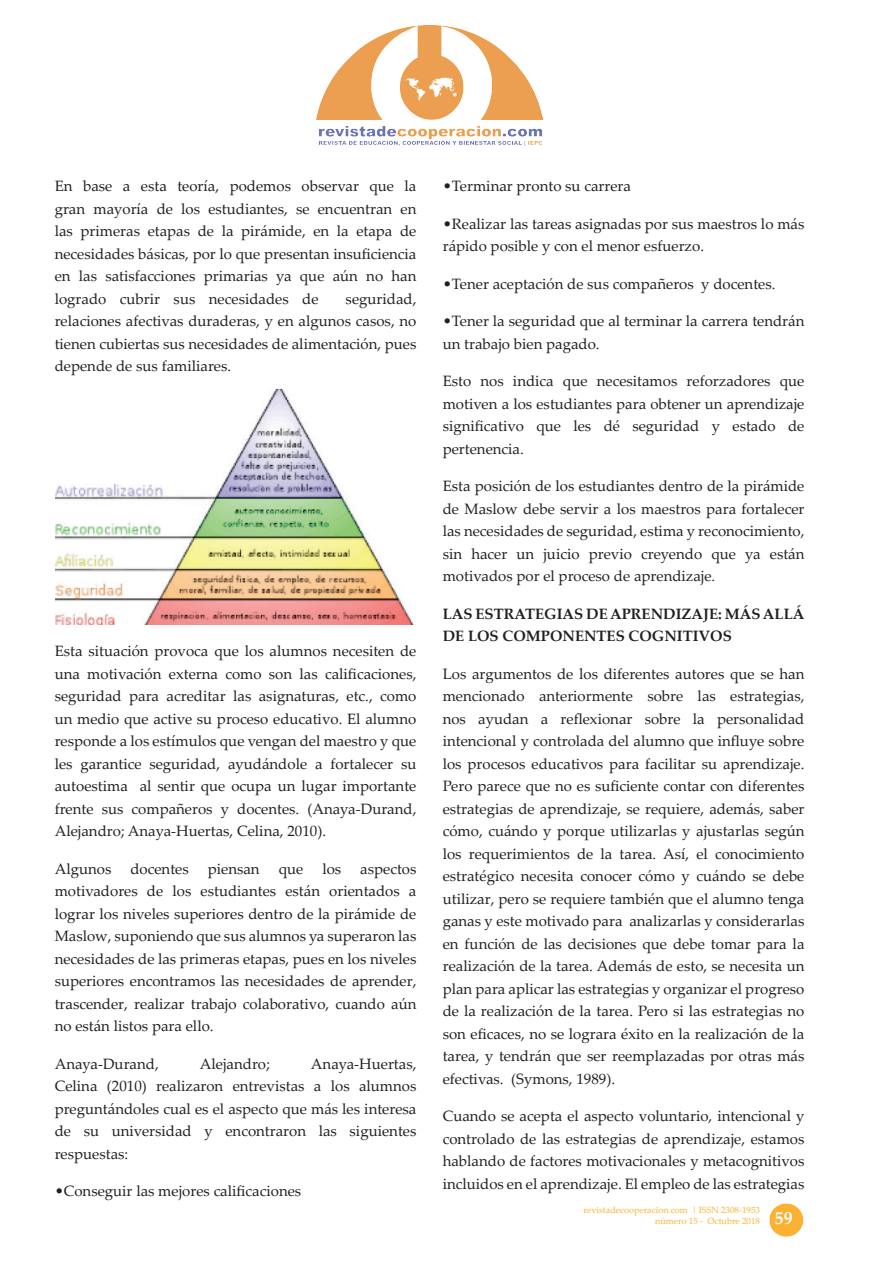
<style>
.page{position:relative;width:893px;height:1263px;background:#fff}
.page>*{position:absolute;margin:0;border:0;box-sizing:border-box;transform-origin:0 0}
.t1{font:15px/22.5px "Palatino Linotype";color:#231f20;text-align:justify}
.t2{font:700 15px/22.5px "Palatino Linotype";color:#231f20}
.t3{font:9px/10.8px "Palatino Linotype";color:#fcb234}
.s1{font-weight:700;font-size:18px;color:#fff}
</style>
<div class="page">
<img style="left:317px;top:25px;width:226px;height:120px">
<img style="left:769px;top:1203px;width:35px;height:34px">
<img style="left:55px;top:389px;width:359px;height:236px">
<p class="t1" style="left:55px;top:174px;width:363px">En base a esta teoría, podemos observar que la gran mayoría de los estudiantes, se encuentran en las primeras etapas de la pirámide, en la etapa de necesidades básicas, por lo que presentan insuficiencia en las satisfacciones primarias ya que aún no han logrado cubrir sus necesidades de</p>
<p class="t1" style="left:55px;top:287px;width:363px;text-indent:291px">seguridad, relaciones afectivas duraderas, y en algunos casos, no tienen cubiertas sus necesidades de alimentación, pues depende de sus familiares.</p>
<p class="t1" style="left:55px;top:639px;width:363px">Esta situación provoca que los alumnos necesiten de una motivación externa como son las calificaciones, seguridad para acreditar las asignaturas, etc., como un medio que active su proceso educativo. El alumno responde a los estímulos que vengan del maestro y que les garantice seguridad, ayudándole a fortalecer su autoestima al sentir que ocupa un lugar importante frente sus compañeros y docentes. (Anaya-Durand, Alejandro; Anaya-Huertas, Celina, 2010).</p>
<p class="t1" style="left:55px;top:857px;width:58px">Algunos</p>
<p class="t1" style="left:130px;top:857px;width:60px">docentes</p>
<p class="t1" style="left:208px;top:857px;width:53px">piensan</p>
<p class="t1" style="left:279px;top:857px;width:26px">que</p>
<p class="t1" style="left:322px;top:857px;width:20px">los</p>
<p class="t1" style="left:55px;top:857px;width:363px;text-indent:306px">aspectos motivadores de los estudiantes están orientados a lograr los niveles superiores dentro de la pirámide de Maslow, suponiendo que sus alumnos ya superaron las necesidades de las primeras etapas, pues en los niveles superiores encontramos las necesidades de aprender, trascender, realizar trabajo colaborativo, cuando aún no están listos para ello.</p>
<p class="t1" style="left:55px;top:1052px;width:106px">Anaya-Durand,</p>
<p class="t1" style="left:200px;top:1052px;width:71px">Alejandro;</p>
<p class="t1" style="left:55px;top:1052px;width:363px;text-indent:256px">Anaya-Huertas, Celina (2010) realizaron entrevistas a los alumnos preguntándoles cual es el aspecto que más les interesa de su universidad y encontraron las siguientes respuestas:</p>
<p class="t1" style="left:55px;top:1179px;width:248px">•Conseguir las mejores calificaciones</p>
<p class="t1" style="left:443px;top:174px;width:190px">•Terminar pronto su carrera</p>
<p class="t1" style="left:443px;top:212px;width:363px">•Realizar las tareas asignadas por sus maestros lo más rápido posible y con el menor esfuerzo.</p>
<p class="t1" style="left:443px;top:272px;width:334px">•Tener aceptación de sus compañeros y docentes.</p>
<p class="t1" style="left:443px;top:309px;width:363px">•Tener la seguridad que al terminar la carrera tendrán un trabajo bien pagado.</p>
<p class="t1" style="left:443px;top:369px;width:363px">Esto nos indica que necesitamos reforzadores que motiven a los estudiantes para obtener un aprendizaje significativo que les dé seguridad y estado de pertenencia.</p>
<p class="t1" style="left:443px;top:474px;width:363px">Esta posición de los estudiantes dentro de la pirámide de Maslow debe servir a los maestros para fortalecer las necesidades de seguridad, estima y reconocimiento, sin hacer un juicio previo creyendo que ya están motivados por el proceso de aprendizaje.</p>
<p class="t2" style="left:443px;top:602px;width:363px">LAS ESTRATEGIAS DE APRENDIZAJE: MÁS ALLÁ<br>DE LOS COMPONENTES COGNITIVOS</p>
<p class="t1" style="left:443px;top:662px;width:363px">Los argumentos de los diferentes autores que se han mencionado anteriormente sobre las estrategias, nos ayudan a reflexionar sobre la personalidad intencional y controlada del alumno que influye sobre los procesos educativos para facilitar su aprendizaje.<br>Pero parece que no es suficiente contar con diferentes estrategias de aprendizaje, se requiere, además, saber cómo, cuándo y porque utilizarlas y ajustarlas según los requerimientos de la tarea. Así, el conocimiento estratégico necesita conocer cómo y cuándo se debe utilizar, pero se requiere también que el alumno tenga ganas y este motivado para analizarlas y considerarlas en función de las decisiones que debe tomar para la realización de la tarea. Además de esto, se necesita un plan para aplicar las estrategias y organizar el progreso de la realización de la tarea. Pero si las estrategias no son eficaces, no se lograra éxito en la realización de la tarea, y tendrán que ser reemplazadas por otras más efectivas. (Symons, 1989).</p>
<p class="t1" style="left:443px;top:1104px;width:363px">Cuando se acepta el aspecto voluntario, intencional y controlado de las estrategias de aprendizaje, estamos hablando de factores motivacionales y metacognitivos incluidos en el aprendizaje. El empleo de las estrategias</p>
<p class="t3" style="left:655px;top:1204px;width:139px;text-indent:-72px">revistadecooperacion.com | ISSN 2308-1953 número 15 - Octubre 2018 <span class="s1">59</span></p>
</div>
